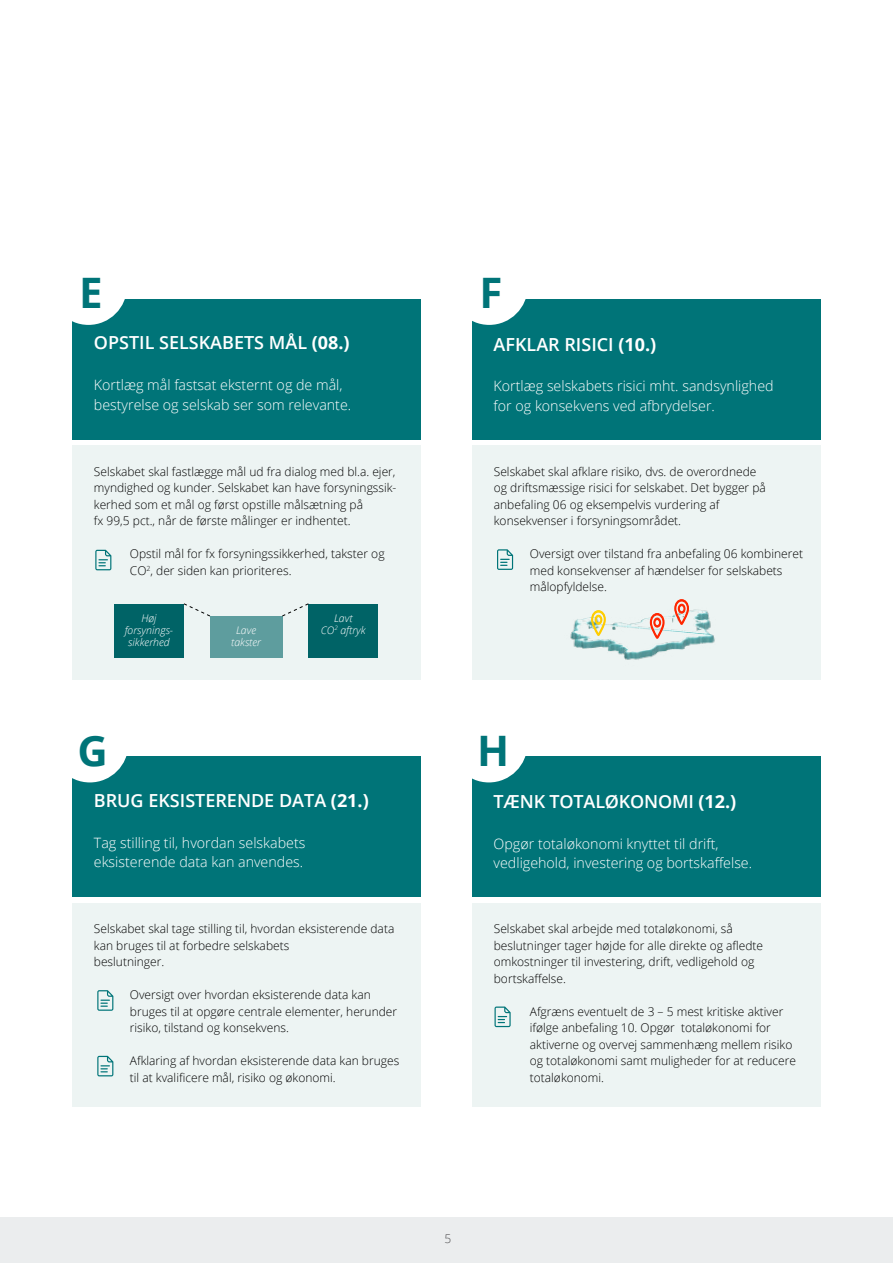
<style>
.page{position:relative;width:893px;height:1263px;background:#fff}
.page>*{position:absolute;margin:0;border:0;box-sizing:border-box;transform-origin:0 0}
.t1{font:700 42px "Open Sans";color:#007478}
.t2{font:600 18px "Open Sans";color:#fff}
.t3{font:300 14.25px/19.5px "Open Sans";color:#fff}
.t4{font:300 12px/16.5px "Open Sans";color:#000}
.t5{font:300 12px "Open Sans";color:#4d4d4f}
.t6{font:italic 300 10.5px/12px "Open Sans";color:#fff;text-align:center}
.s1{font-weight:700}
</style>
<div class="page">
<div style="left:0;top:1217px;width:893px;height:46px;background:#ebedee"></div>
<div style="left:72px;top:903px;width:349px;height:204px;background:#edf4f3"></div>
<div style="left:472px;top:903px;width:349px;height:204px;background:#edf4f3"></div>
<div style="left:72px;top:757px;width:349px;height:140px;background:#007478"></div>
<div style="left:472px;top:757px;width:349px;height:140px;background:#007478"></div>
<svg style="left:494px;top:1006px;width:17px;height:21px"></svg>
<svg style="left:97px;top:990px;width:16px;height:21px"></svg>
<svg style="left:97px;top:1056px;width:16px;height:20px"></svg>
<div style="left:51px;top:705px;width:77px;height:77px;background:#fff;border-radius:50%"></div>
<div style="left:450px;top:705px;width:77px;height:77px;background:#fff;border-radius:50%"></div>
<div style="left:72px;top:446px;width:349px;height:234px;background:#edf4f3"></div>
<div style="left:472px;top:446px;width:349px;height:234px;background:#edf4f3"></div>
<div style="left:114px;top:604px;width:70px;height:53px;background:#006366"></div>
<div style="left:308px;top:604px;width:70px;height:53px;background:#006366"></div>
<div style="left:210px;top:616px;width:72px;height:41px;background:#5e9d9e"></div>
<div style="left:72px;top:299px;width:349px;height:140px;background:#007478"></div>
<svg style="left:95px;top:550px;width:16px;height:20px"></svg>
<svg style="left:184px;top:603px;width:26px;height:14px"></svg>
<svg style="left:282px;top:603px;width:27px;height:14px"></svg>
<div style="left:472px;top:299px;width:349px;height:140px;background:#007478"></div>
<svg style="left:497px;top:549px;width:16px;height:21px"></svg>
<img style="left:570px;top:609px;width:145px;height:51px">
<svg style="left:591px;top:610px;width:15px;height:26px"></svg>
<svg style="left:674px;top:599px;width:15px;height:26px"></svg>
<svg style="left:649px;top:612px;width:16px;height:27px"></svg>
<div style="left:50px;top:248px;width:77px;height:77px;background:#fff;border-radius:50%"></div>
<div style="left:451px;top:248px;width:77px;height:77px;background:#fff;border-radius:50%"></div>
<h1 class="t1" style="left:79px;top:263px;width:25px">E</h1>
<h1 class="t1" style="left:479px;top:263px;width:25px">F</h1>
<h2 class="t2" style="left:94px;top:331px;width:257px">OPSTIL SELSKABETS MÅL <span class="s1">(08.)</span></h2>
<p class="t3" style="left:94px;top:375px;width:259px">Kortlæg mål fastsat eksternt og de mål, bestyrelse og selskab ser som relevante.</p>
<p class="t4" style="left:94px;top:463px;width:304px">Selskabet skal fastlægge mål ud fra dialog med bl.a. ejer, myndighed og kunder. Selskabet kan have forsyningssik&shy;kerhed som et mål og først opstille målsætning på<br>fx 99,5 pct., når de første målinger er indhentet.</p>
<p class="t4" style="left:130px;top:545px;width:256px">Opstil mål for fx forsyningssikkerhed, takster og<br>CO<sup>2</sup>, der siden kan prioriteres.</p>
<p class="t6" style="left:125px;top:611px;width:50px">Høj forsynings&shy;sikkerhed</p>
<p class="t6" style="left:321px;top:611px;width:46px">Lavt<br>CO<sup>2</sup> aftryk</p>
<p class="t6" style="left:231px;top:624px;width:31px">Lave takster</p>
<h2 class="t2" style="left:494px;top:332px;width:164px">AFKLAR RISICI <span class="s1">(10.)</span></h2>
<p class="t3" style="left:494px;top:376px;width:282px">Kortlæg selskabets risici mht. sandsynlighed for og konsekvens ved afbrydelser.</p>
<p class="t4" style="left:494px;top:463px;width:274px">Selskabet skal afklare risiko, dvs. de overordnede og driftsmæssige risici for selskabet. Det bygger på anbefaling 06 og eksempelvis vurdering af konsekvenser i forsyningsområdet.</p>
<p class="t4" style="left:530px;top:545px;width:275px">Oversigt over tilstand fra anbefaling 06 kombineret med konsekvenser af hændelser for selskabets målopfyldelse.</p>
<h1 class="t1" style="left:77px;top:721px;width:32px">G</h1>
<h1 class="t1" style="left:477px;top:721px;width:34px">H</h1>
<h2 class="t2" style="left:94px;top:788px;width:276px">BRUG EKSISTERENDE DATA <span class="s1">(21.)</span></h2>
<p class="t3" style="left:94px;top:832px;width:213px">Tag stilling til, hvordan selskabets eksisterende data kan anvendes.</p>
<p class="t4" style="left:94px;top:920px;width:302px">Selskabet skal tage stilling til, hvordan eksisterende data kan bruges til at forbedre selskabets<br>beslutninger.</p>
<p class="t4" style="left:130px;top:986px;width:269px">Oversigt over hvordan eksisterende data kan bruges til at opgøre centrale elementer, herunder risiko, tilstand og konsekvens.</p>
<p class="t4" style="left:130px;top:1052px;width:271px">Afklaring af hvordan eksisterende data kan bruges til at kvalificere mål, risiko og økonomi.</p>
<h2 class="t2" style="left:494px;top:789px;width:244px">TÆNK TOTALØKONOMI <span class="s1">(12.)</span></h2>
<p class="t3" style="left:494px;top:833px;width:260px">Opgør totaløkonomi knyttet til drift, vedligehold, investering og bortskaffelse.</p>
<p class="t4" style="left:494px;top:920px;width:271px">Selskabet skal arbejde med totaløkonomi, så beslutninger tager højde for alle direkte og afledte omkostninger til investering, drift, vedligehold og bortskaffelse.</p>
<p class="t4" style="left:530px;top:1003px;width:268px">Afgræns eventuelt de 3 – 5 mest kritiske aktiver ifølge anbefaling 10. Opgør totaløkonomi for aktiverne og overvej sammenhæng mellem risiko og totaløkonomi samt muligheder for at reducere totaløkonomi.</p>
<p class="t5" style="left:445px;top:1230px;width:8px">5</p>
</div>
